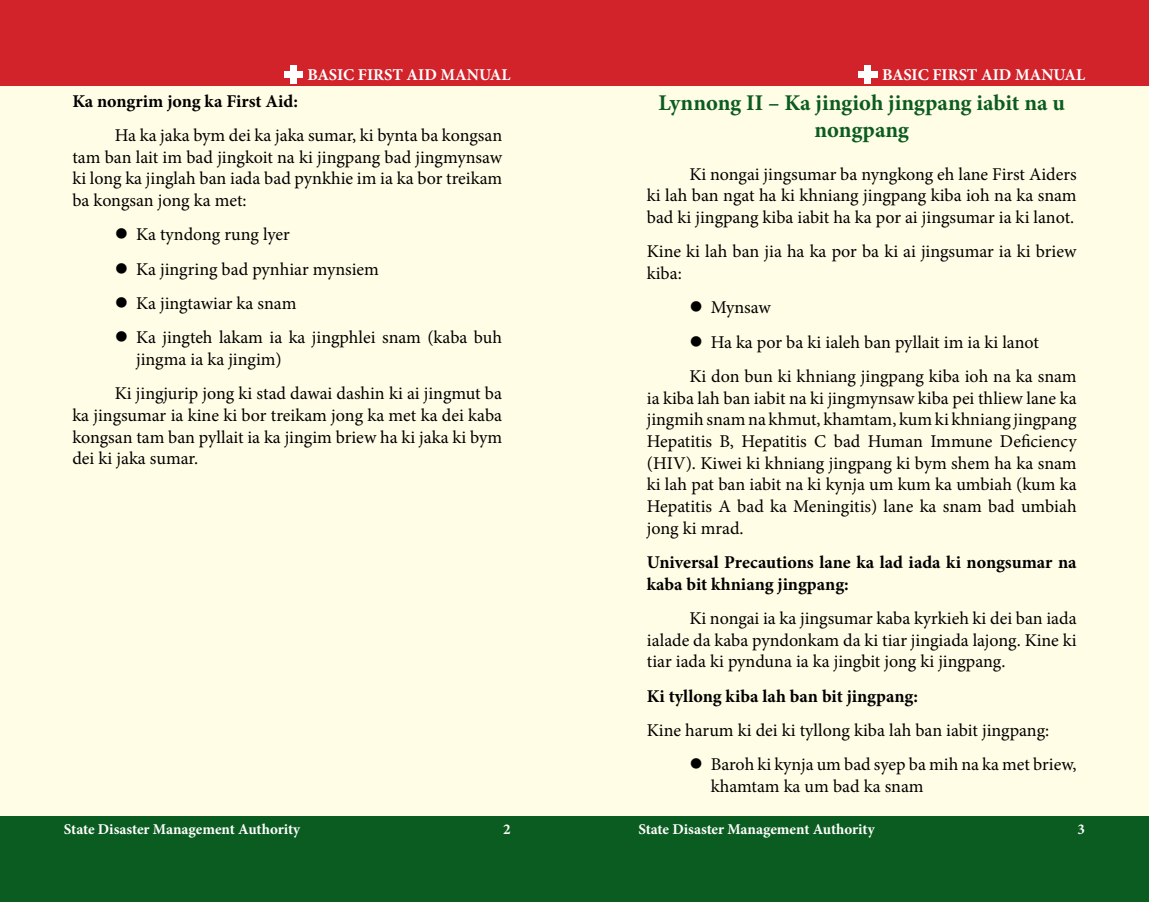
<style>
.page{position:relative;width:1149px;height:902px;background:#fff}
.page>*{position:absolute;margin:0;border:0;box-sizing:border-box;transform-origin:0 0}
.t1{font:700 22.5px/27px "Minion Pro";color:#0b5c20;text-align:center}
.t2{font:18px/21.6px "Minion Pro";color:#000;text-align:justify}
.t3{font:700 18px/21.6px "Minion Pro";color:#000}
.t4{font:700 16.5px "Minion Pro";color:#fff}
.t5{font:700 15px "Minion Pro";letter-spacing:-.005em;color:#fff}
</style>
<div class="page">
<div style="left:0;top:0;width:574px;height:901px;background:#fffde5"></div>
<div style="left:574px;top:0;width:574px;height:901px;background:#fffde5"></div>
<div style="left:0;top:0;width:574px;height:85px;background:#d2232a"></div>
<div style="left:574px;top:0;width:574px;height:85px;background:#d2232a"></div>
<div style="left:0;top:816px;width:574px;height:85px;background:#0b5c20"></div>
<div style="left:574px;top:816px;width:574px;height:85px;background:#0b5c20"></div>
<svg style="left:290px;top:65px;width:6px;height:6px"></svg>
<div style="left:296px;top:71px;width:7px;height:7px;background:#fff"></div>
<svg style="left:290px;top:78px;width:6px;height:6px"></svg>
<div style="left:290px;top:71px;width:6px;height:7px;background:#fff"></div>
<div style="left:284px;top:71px;width:6px;height:7px;background:#fff"></div>
<svg style="left:864px;top:65px;width:6px;height:6px"></svg>
<div style="left:870px;top:71px;width:7px;height:7px;background:#fff"></div>
<svg style="left:864px;top:78px;width:6px;height:6px"></svg>
<div style="left:864px;top:71px;width:6px;height:7px;background:#fff"></div>
<div style="left:858px;top:71px;width:6px;height:7px;background:#fff"></div>
<p class="t4" style="left:307px;top:63px;width:204px">BASIC FIRST AID MANUAL</p>
<p class="t4" style="left:881px;top:63px;width:204px">BASIC FIRST AID MANUAL</p>
<p class="t3" style="left:72px;top:90px;width:227px">Ka nongrim jong ka First Aid:</p>
<p class="t2" style="left:72px;top:125px;width:431px;text-indent:43px">Ha ka jaka bym dei ka jaka sumar, ki bynta ba kongsan tam ban lait im bad jingkoit na ki jingpang bad jingmynsaw ki long ka jinglah ban iada bad pynkhie im ia ka bor treikam ba kongsan jong ka met:</p>
<p class="t2" style="left:115px;top:224px;width:176px">● Ka tyndong rung lyer</p>
<p class="t2" style="left:115px;top:258px;width:265px">● Ka jingring bad pynhiar mynsiem</p>
<p class="t2" style="left:115px;top:292px;width:183px">● Ka jingtawiar ka snam</p>
<p class="t2" style="left:136px;top:327px;width:367px;text-indent:-21px">● Ka jingteh lakam ia ka jingphlei snam (kaba buh jingma ia ka jingim)</p>
<p class="t2" style="left:72px;top:383px;width:431px;text-indent:43px">Ki jingjurip jong ki stad dawai dashin ki ai jingmut ba ka jingsumar ia kine ki bor treikam jong ka met ka dei kaba kongsan tam ban pyllait ia ka jingim briew ha ki jaka ki bym dei ki jaka sumar.</p>
<p class="t1" style="left:658px;top:89px;width:408px">Lynnong II – Ka jingioh jingpang iabit na u nongpang</p>
<p class="t2" style="left:646px;top:163px;width:431px;text-indent:43px">Ki nongai jingsumar ba nyngkong eh lane First Aiders ki lah ban ngat ha ki khniang jingpang kiba ioh na ka snam bad ki jingpang kiba iabit ha ka por ai jingsumar ia ki lanot.</p>
<p class="t2" style="left:646px;top:241px;width:431px">Kine ki lah ban jia ha ka por ba ki ai jingsumar ia ki briew kiba:</p>
<p class="t2" style="left:689px;top:297px;width:83px">● Mynsaw</p>
<p class="t2" style="left:689px;top:325px;width:388px;line-height:34.3px">● Ha ka por ba ki ialeh ban pyllait im ia ki lanot<br>Ki don bun ki khniang jingpang kiba ioh na ka snam</p>
<p class="t2" style="left:646px;top:387px;width:431px">ia kiba lah ban iabit na ki jingmynsaw kiba pei thliew lane ka jingmih snam na khmut, khamtam, kum ki khniang jingpang Hepatitis B, Hepatitis C bad Human Immune Deficiency (HIV). Kiwei ki khniang jingpang ki bym shem ha ka snam ki lah pat ban iabit na ki kynja um kum ka umbiah (kum ka Hepatitis A bad ka Meningitis) lane ka snam bad umbiah jong ki mrad.</p>
<p class="t3" style="left:646px;top:551px;width:431px">Universal Precautions lane ka lad iada ki nongsumar na kaba bit khniang jingpang:</p>
<p class="t2" style="left:646px;top:607px;width:431px;text-indent:43px">Ki nongai ia ka jingsumar kaba kyrkieh ki dei ban iada ialade da kaba pyndonkam da ki tiar jingiada lajong. Kine ki tiar iada ki pynduna ia ka jingbit jong ki jingpang.</p>
<p class="t3" style="left:646px;top:684px;width:272px">Ki tyllong kiba lah ban bit jingpang:</p>
<p class="t2" style="left:646px;top:719px;width:404px">Kine harum ki dei ki tyllong kiba lah ban iabit jingpang:</p>
<p class="t2" style="left:710px;top:753px;width:367px;text-indent:-21px">● Baroh ki kynja um bad syep ba mih na ka met briew, khamtam ka um bad ka snam</p>
<p class="t5" style="left:64px;top:818px;width:238px">State Disaster Management Authority</p>
<p class="t5" style="left:503px;top:818px;width:9px">2</p>
<p class="t5" style="left:638px;top:818px;width:238px">State Disaster Management Authority</p>
<p class="t5" style="left:1077px;top:818px;width:9px">3</p>
</div>
